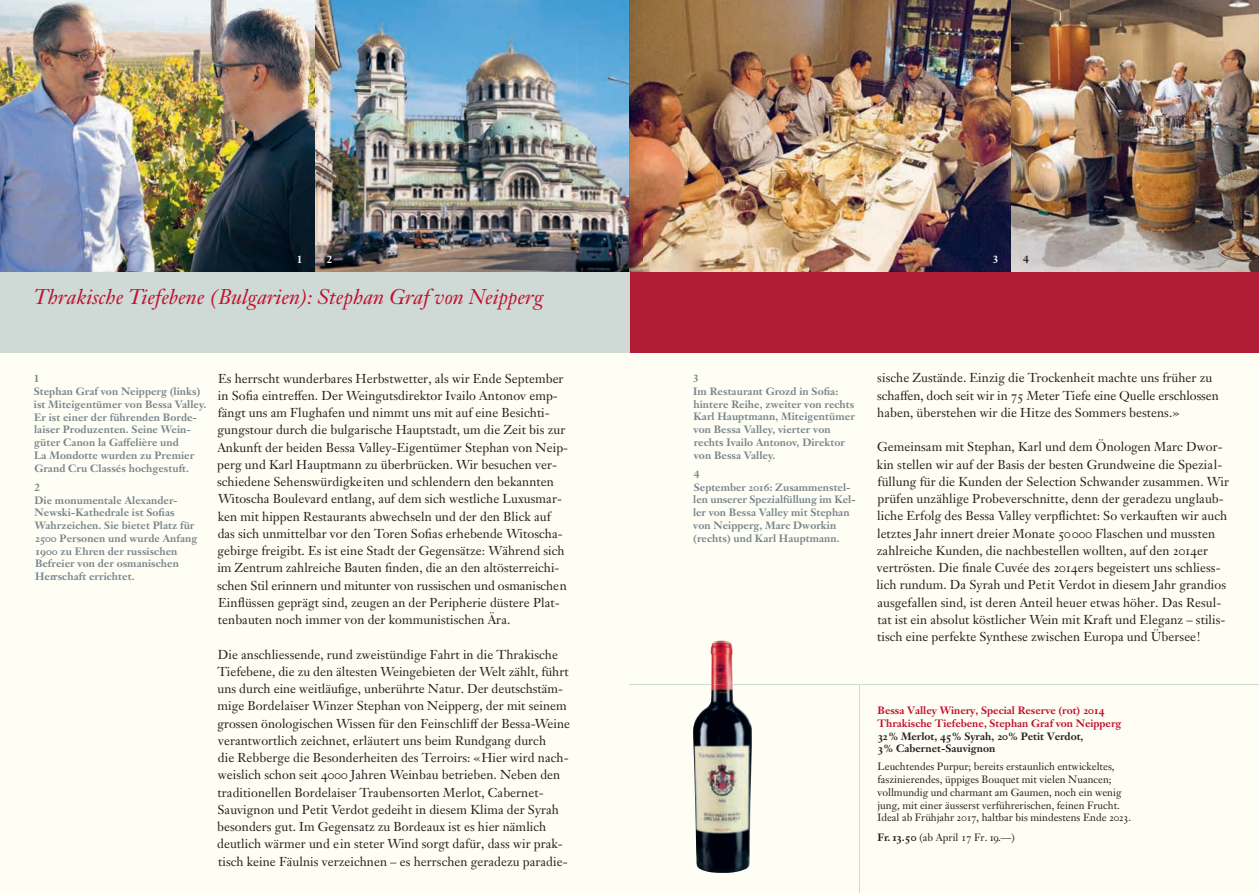
<style>
.page{position:relative;width:1259px;height:893px;background:#fff}
.page>*{position:absolute;margin:0;border:0;box-sizing:border-box;transform-origin:0 0}
.t1{font:italic 21px "Janson Text LT Pro";color:#c00f2d}
.t2{font:12.75px/17.2px "Janson Text LT Pro";letter-spacing:.005em;color:#231f20}
.t3{font:700 10.5px/12.8px "Janson Text LT Pro";letter-spacing:.005em;color:#77858d}
.t4{font:10.5px/12.8px "Janson Text LT Pro";color:#231f20}
.t5{font:700 10.5px/12.8px "Janson Text LT Pro";color:#c00f2d}
.t6{font:700 10.5px/12.8px "Janson Text LT Pro";color:#231f20}
.t7{font:700 10.5px "Janson Text LT Pro";color:#fff}
.s1{font-weight:700}
</style>
<div class="page">
<div style="left:617px;top:0;width:642px;height:893px;background:#fffef4"></div>
<div style="left:0;top:0;width:642px;height:893px;background:#fffef4"></div>
<img style="left:315px;top:86px;width:261px;height:186px">
<img style="left:576px;top:0;width:53px;height:272px">
<img style="left:315px;top:0;width:263px;height:86px">
<img style="left:629px;top:0;width:382px;height:272px">
<img style="left:0;top:0;width:315px;height:272px">
<hr style="left:629px;top:684px;width:630px;height:1px;background:#cfdad6">
<img style="left:1011px;top:0;width:248px;height:272px">
<div style="left:629px;top:272px;width:630px;height:81px;background:#af1c34"></div>
<div style="left:0;top:272px;width:629px;height:81px;background:#cfdad6"></div>
<hr style="left:859px;top:685px;width:1px;height:208px;background:#cfdad6">
<img style="left:693px;top:641px;width:59px;height:232px">
<svg style="left:711px;top:684px;width:22px;height:1px"></svg>
<p class="t7" style="left:297px;top:252px;width:7px">1</p>
<p class="t7" style="left:327px;top:252px;width:7px">2</p>
<p class="t7" style="left:992px;top:252px;width:7px">3</p>
<p class="t6" style="left:1023px;top:252px;width:7px">4</p>
<h1 class="t1" style="left:34px;top:283px;width:511px">Thrakische Tiefebene (Bulgarien): Stephan Graf von Neipperg</h1>
<p class="t3" style="left:34px;top:372px;width:174px">1<br>Stephan Graf von Neipperg (links) ist Miteigentümer von Bessa Valley.<br>Er ist einer der führenden Borde&shy;laiser Produzenten. Seine Wein&shy;güter Canon la Gaffelière und<br>La Mondotte wurden zu Premier<br>Grand Cru Classés hochgestuft.</p>
<p class="t3" style="left:35px;top:481px;width:164px">2<br>Die monumentale Alexander-<br>Newski-Kathedrale ist Sofias<br>Wahrzeichen. Sie bietet Platz für<br>2500 Personen und wurde Anfang<br>1900 zu Ehren der russischen<br>Befreier von der osmanischen<br>Herrschaft errichtet.</p>
<p class="t2" style="left:217px;top:369px;width:353px">Es herrscht wunderbares Herbstwetter, als wir Ende September in Sofia eintreffen. Der Weingutsdirektor Ivailo Antonov emp&shy;fängt uns am Flughafen und nimmt uns mit auf eine Besichti&shy;gungstour durch die bulgarische Hauptstadt, um die Zeit bis zur Ankunft der beiden Bessa Valley-Eigentümer Stephan von Neip&shy;perg und Karl Hauptmann zu überbrücken. Wir besuchen ver&shy;schiedene Sehenswürdigkeiten und schlendern den bekannten Witoscha Boulevard entlang, auf dem sich westliche Luxusmar&shy;ken mit hippen Restaurants abwechseln und der den Blick auf das sich unmittelbar vor den Toren Sofias erhebende Witoscha&shy;gebirge freigibt. Es ist eine Stadt der Gegensätze: Während sich im Zentrum zahlreiche Bauten finden, die an den altösterreichi&shy;schen Stil erinnern und mitunter von russischen und osmanischen Einflüssen geprägt sind, zeugen an der Peripherie düstere Plat&shy;tenbauten noch immer von der kommunistischen Ära.</p>
<p class="t2" style="left:217px;top:645px;width:354px">Die anschliessende, rund zweistündige Fahrt in die Thrakische Tiefebene, die zu den ältesten Weingebieten der Welt zählt, führt uns durch eine weitläufige, unberührte Natur. Der deutschstäm&shy;mige Bordelaiser Winzer Stephan von Neipperg, der mit seinem grossen önologischen Wissen für den Feinschliff der Bessa-Weine verantwortlich zeichnet, erläutert uns beim Rundgang durch<br>die Rebberge die Besonderheiten des Terroirs: «Hier wird nach&shy;weislich schon seit 4000 Jahren Weinbau betrieben. Neben den traditionellen Bordelaiser Traubensorten Merlot, Cabernet-Sauvignon und Petit Verdot gedeiht in diesem Klima der Syrah besonders gut. Im Gegensatz zu Bordeaux ist es hier nämlich deutlich wärmer und ein steter Wind sorgt dafür, dass wir prak&shy;tisch keine Fäulnis verzeichnen – es herrschen geradezu paradie-</p>
<p class="t3" style="left:693px;top:372px;width:163px">3<br>Im Restaurant Grozd in Sofia: hintere Reihe, zweiter von rechts<br>Karl Hauptmann, Miteigentümer von Bessa Valley, vierter von rechts Ivailo Antonov, Direktor von Bessa Valley.</p>
<p class="t3" style="left:693px;top:468px;width:164px">4<br>September 2016: Zusammenstel&shy;len unserer Spezialfüllung im Kel&shy;ler von Bessa Valley mit Stephan von Neipperg, Marc Dworkin (rechts) und Karl Hauptmann.</p>
<p class="t2" style="left:877px;top:369px;width:343px">sische Zustände. Einzig die Trockenheit machte uns früher zu schaffen, doch seit wir in 75 Meter Tiefe eine Quelle erschlossen haben, überstehen wir die Hitze des Sommers bestens.»</p>
<p class="t2" style="left:876px;top:438px;width:354px">Gemeinsam mit Stephan, Karl und dem Önologen Marc Dwor&shy;kin stellen wir auf der Basis der besten Grundweine die Spezial&shy;füllung für die Kunden der Selection Schwander zusammen. Wir prüfen unzählige Probeverschnitte, denn der geradezu unglaub&shy;liche Erfolg des Bessa Valley verpflichtet: So verkauften wir auch letztes Jahr innert dreier Monate 50 000 Flaschen und mussten zahlreiche Kunden, die nachbestellen wollten, auf den 2014er vertrösten. Die finale Cuvée des 2014ers begeistert uns schliess&shy;lich rundum. Da Syrah und Petit Verdot in diesem Jahr grandios ausgefallen sind, ist deren Anteil heuer etwas höher. Das Resul&shy;tat ist ein absolut köstlicher Wein mit Kraft und Eleganz – stilis&shy;tisch eine perfekte Synthese zwischen Europa und Übersee!</p>
<p class="t5" style="left:877px;top:704px;width:245px">Bessa Valley Winery, Special Reserve (rot) 2014<br>Thrakische Tiefebene, Stephan Graf von Neipperg</p>
<p class="t6" style="left:877px;top:730px;width:207px">32% Merlot, 45% Syrah, 20% Petit Verdot,<br>3% Cabernet-Sauvignon</p>
<p class="t4" style="left:877px;top:760px;width:255px">Leuchtendes Purpur; bereits erstaunlich entwickeltes, faszinierendes, üppiges Bouquet mit vielen Nuancen; vollmundig und charmant am Gaumen, noch ein wenig jung, mit einer äusserst verführerischen, feinen Frucht.<br>Ideal ab Frühjahr 2017, haltbar bis mindestens Ende 2023.</p>
<p class="t4" style="left:877px;top:830px;width:139px"><span class="s1">Fr. 13.50</span> (ab April 17 Fr. 19.––)</p>
</div>
